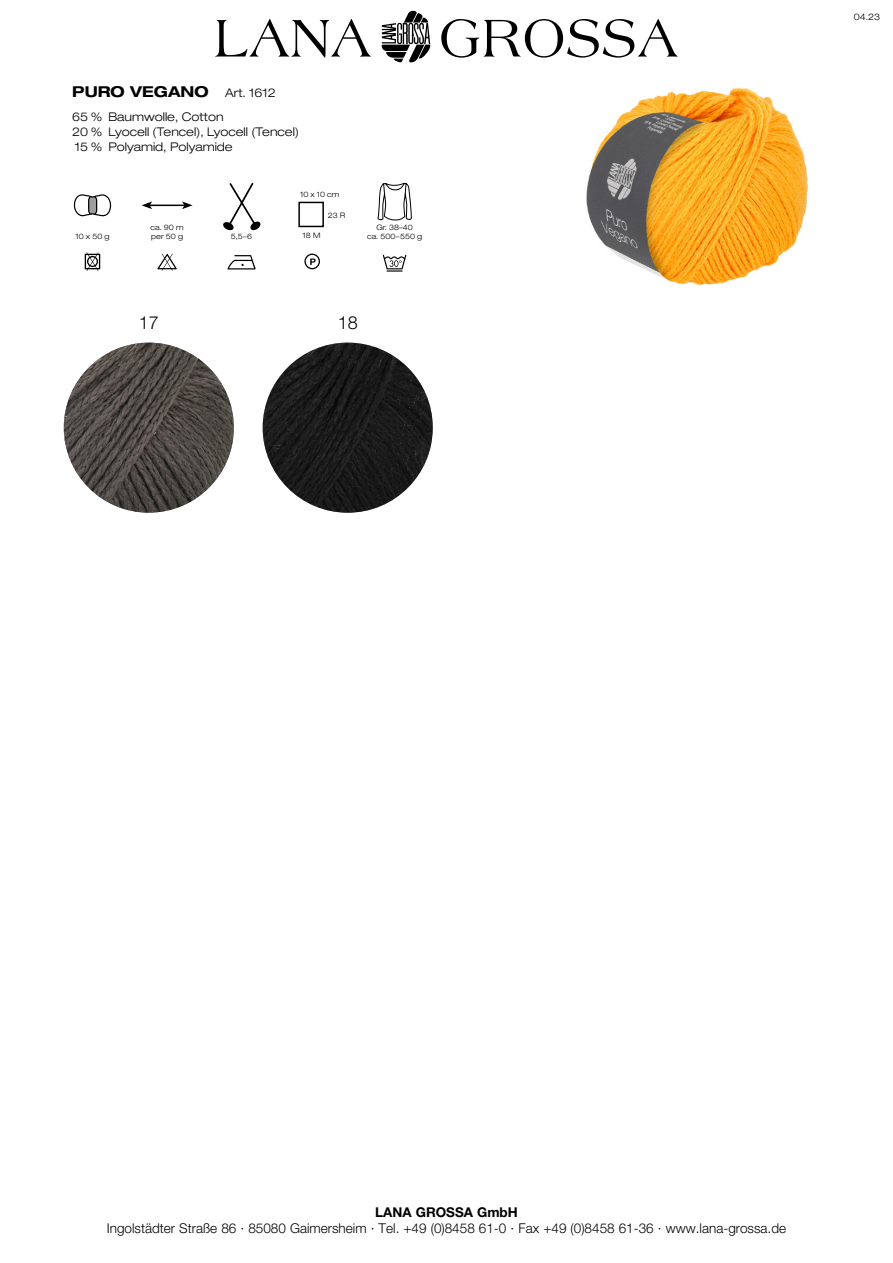
<style>
.page{position:relative;width:893px;height:1263px;background:#fff}
.page>*{position:absolute;margin:0;border:0;box-sizing:border-box;transform-origin:0 0}
.t1{font:18px "Helvetica Neue LT 45 Lt";color:#000}
.t2{font:15px "Helvetica Neue LT 73 Bd Ex";color:#000}
.t3{font:13.5px "Helvetica Neue LT 45 Lt";color:#000}
.t4{font:13.5px "Helvetica Neue LT 75 Bd";color:#000}
.t5{font:300 expanded 12px/15px "Helvetica Neue LT";color:#000}
.t6{font:300 expanded 9px "Helvetica Neue LT";color:#000}
.t7{font:300 expanded 7.5px/8.2px "Helvetica Neue LT";color:#000}
.s1{font-family:"Helvetica Neue LT";font-weight:300;font-stretch:expanded;font-size:12px}
</style>
<div class="page">
<img style="left:586px;top:88px;width:223px;height:197px">
<svg style="left:215px;top:11px;width:463px;height:52px"></svg>
<hr style="left:150px;top:205px;width:34px;height:1px;background:#000">
<svg style="left:142px;top:201px;width:10px;height:8px"></svg>
<svg style="left:182px;top:201px;width:11px;height:8px"></svg>
<div style="left:298px;top:202px;width:26px;height:25px;border:2px solid #000"></div>
<svg style="left:223px;top:183px;width:38px;height:48px"></svg>
<svg style="left:377px;top:183px;width:35px;height:38px"></svg>
<svg style="left:73px;top:194px;width:39px;height:23px"></svg>
<svg style="left:227px;top:255px;width:29px;height:14px"></svg>
<svg style="left:383px;top:255px;width:23px;height:17px"></svg>
<svg style="left:304px;top:254px;width:16px;height:15px"></svg>
<svg style="left:157px;top:253px;width:20px;height:18px"></svg>
<svg style="left:85px;top:252px;width:15px;height:19px"></svg>
<img style="left:64px;top:343px;width:170px;height:170px;border-radius:85px">
<img style="left:263px;top:343px;width:170px;height:170px;border-radius:85px">
<p class="t2" style="left:72px;top:82px;width:205px">PURO VEGANO <span class="s1">Art. 1612</span></p>
<p class="t5" style="left:72px;top:109px;width:228px">65 % Baumwolle, Cotton<br>20 % Lyocell (Tencel), Lyocell (Tencel)<br>15 % Polyamid, Polyamide</p>
<p class="t7" style="left:300px;top:190px;width:41px">10 x 10 cm</p>
<p class="t7" style="left:328px;top:211px;width:19px">23 R</p>
<p class="t7" style="left:303px;top:231px;width:19px">18 M</p>
<p class="t7" style="left:376px;top:223px;width:38px">Gr. 38–40</p>
<p class="t7" style="left:151px;top:223px;width:34px">ca. 90 m per 50 g</p>
<p class="t7" style="left:231px;top:232px;width:23px">5,5–6</p>
<p class="t7" style="left:76px;top:232px;width:35px">10 x 50 g</p>
<p class="t7" style="left:367px;top:232px;width:56px">ca. 500–550 g</p>
<h1 class="t1" style="left:139px;top:312px;width:22px">17</h1>
<h1 class="t1" style="left:338px;top:312px;width:22px">18</h1>
<p class="t6" style="left:854px;top:11px;width:28px">04.23</p>
<p class="t4" style="left:375px;top:1203px;width:144px">LANA GROSSA GmbH</p>
<p class="t3" style="left:107px;top:1220px;width:681px">Ingolstädter Straße 86 · 85080 Gaimersheim · Tel. +49 (0)8458 61-0 · Fax +49 (0)8458 61-36 · www.lana-grossa.de</p>
</div>
